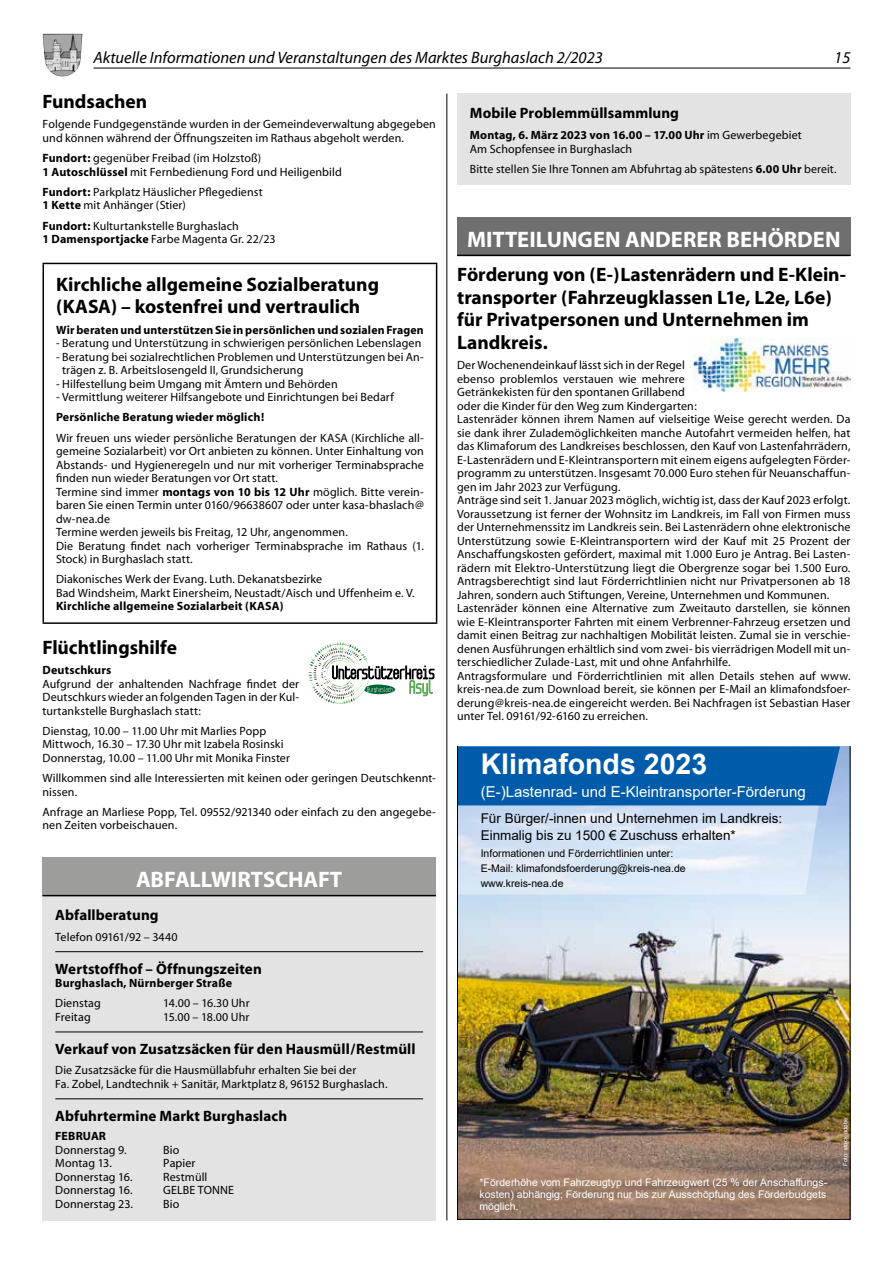
<style>
.page{position:relative;width:893px;height:1263px;background:#fff}
.page>*{position:absolute;margin:0;border:0;box-sizing:border-box;transform-origin:0 0}
.t1{font:700 28.5px "Arial";color:#fff}
.t2{font:700 22.5px "Myriad";color:#fff}
.t3{font:700 19.5px/22.5px "Myriad";color:#000}
.t4{font:italic 16.5px "Myriad";color:#000}
.t5{font:700 15px "Myriad";letter-spacing:.005em;color:#000}
.t6{font:15px "Arial";color:#fff}
.t7{font:13.5px/18px "Arial";color:#000}
.t8{font:12px/13.5px "Myriad";letter-spacing:.01em;color:#000}
.t9{font:700 12px "Myriad";letter-spacing:.015em;color:#000}
.t10{font:10.5px/12px "Arial";color:#fff;text-align:justify}
.t11{font:10.5px/15px "Arial";color:#000}
.t12{font:6px "Arial";color:#fff}
.s1{font-weight:700}
</style>
<div class="page">
<hr style="left:446px;top:94px;width:1px;height:1126px;background:#000">
<div style="left:43px;top:858px;width:393px;height:362px;background:#e3e3e3"></div>
<hr style="left:55px;top:951px;width:368px;height:1px;background:#000">
<hr style="left:55px;top:1031px;width:368px;height:1px;background:#000">
<hr style="left:55px;top:1098px;width:368px;height:1px;background:#000">
<div style="left:43px;top:857px;width:393px;height:39px;background:#9d9d9c"></div>
<hr style="left:43px;top:895px;width:393px;height:1px;background:#000">
<hr style="left:43px;top:263px;width:394px;height:1px;background:#000">
<hr style="left:43px;top:264px;width:1px;height:358px;background:#000">
<hr style="left:436px;top:264px;width:1px;height:358px;background:#000">
<hr style="left:43px;top:622px;width:394px;height:2px;background:#000">
<svg style="left:309px;top:642px;width:125px;height:62px"></svg>
<div style="left:457px;top:94px;width:393px;height:91px;background:#e3e3e3"></div>
<div style="left:457px;top:217px;width:393px;height:38px;background:#706f6f"></div>
<hr style="left:457px;top:255px;width:393px;height:1px;background:#000">
<img style="left:693px;top:337px;width:157px;height:55px">
<img style="left:457px;top:747px;width:393px;height:473px">
<hr style="left:94px;top:68px;width:756px;height:1px;background:#000">
<img style="left:43px;top:34px;width:39px;height:43px">
<h3 class="t4" style="left:94px;top:50px;width:511px">Aktuelle Informationen und Veranstaltungen des Marktes Burghaslach 2/2023</h3>
<h3 class="t4" style="left:834px;top:50px;width:18px">15</h3>
<h3 class="t3" style="left:43px;top:91px;width:106px">Fundsachen</h3>
<p class="t8" style="left:43px;top:118px;width:395px">Folgende Fundgegenstände wurden in der Gemeindeverwaltung abgegeben und können während der Öffnungszeiten im Rathaus abgeholt werden.</p>
<p class="t8" style="left:43px;top:152px;width:301px"><span class="s1">Fundort:</span> gegenüber Freibad (im Holzstoß)<br><span class="s1">1 Autoschlüssel</span> mit Fernbedienung Ford und Heiligenbild</p>
<p class="t8" style="left:43px;top:186px;width:222px"><span class="s1">Fundort:</span> Parkplatz Häuslicher Pflegedienst<br><span class="s1">1 Kette</span> mit Anhänger (Stier)</p>
<p class="t8" style="left:43px;top:219px;width:235px"><span class="s1">Fundort:</span> Kulturtankstelle Burghaslach<br><span class="s1">1 Damensportjacke</span> Farbe Magenta Gr. 22/23</p>
<h3 class="t3" style="left:56px;top:274px;width:325px">Kirchliche allgemeine Sozialberatung (KASA) – kostenfrei und vertraulich</h3>
<p class="t9" style="left:56px;top:323px;width:369px">Wir beraten und unterstützen Sie in persönlichen und sozialen Fragen</p>
<p class="t8" style="left:56px;top:337px;width:367px">- Beratung und Unterstützung in schwierigen persönlichen Lebenslagen</p>
<p class="t8" style="left:62px;top:350px;width:363px;text-indent:-6px">- Beratung bei sozialrechtlichen Problemen und Unterstützungen bei An&shy;trägen z. B. Arbeitslosengeld II, Grundsicherung</p>
<p class="t8" style="left:56px;top:377px;width:283px">- Hilfestellung beim Umgang mit Ämtern und Behörden</p>
<p class="t8" style="left:56px;top:391px;width:339px">- Vermittlung weiterer Hilfsangebote und Einrichtungen bei Bedarf</p>
<p class="t9" style="left:56px;top:411px;width:210px">Persönliche Beratung wieder möglich!</p>
<p class="t8" style="left:56px;top:431px;width:369px">Wir freuen uns wieder persönliche Beratungen der KASA (Kirchliche all&shy;gemeine Sozialarbeit) vor Ort anbieten zu können. Unter Einhaltung von Abstands- und Hygieneregeln und nur mit vorheriger Terminabsprache finden nun wieder Beratungen vor Ort statt.<br>Termine sind immer <span class="s1">montags von 10 bis 12 Uhr</span> möglich. Bitte verein&shy;baren Sie einen Termin unter 0160/96638607 oder unter kasa-bhaslach@ dw-nea.de<br>Termine werden jeweils bis Freitag, 12 Uhr, angenommen.<br>Die Beratung findet nach vorheriger Terminabsprache im Rathaus (1.<br>Stock) in Burghaslach statt.</p>
<p class="t8" style="left:56px;top:573px;width:360px">Diakonisches Werk der Evang. Luth. Dekanatsbezirke<br>Bad Windsheim, Markt Einersheim, Neustadt/Aisch und Uffenheim e. V.</p>
<p class="t9" style="left:56px;top:600px;width:229px">Kirchliche allgemeine Sozialarbeit (KASA)</p>
<h3 class="t3" style="left:43px;top:637px;width:136px">Flüchtlingshilfe</h3>
<p class="t9" style="left:43px;top:664px;width:70px">Deutschkurs</p>
<p class="t8" style="left:43px;top:677px;width:258px;text-align:justify">Aufgrund der anhaltenden Nachfrage findet der Deutschkurs wieder an folgenden Tagen in der Kul&shy;turtankstelle Burghaslach statt:</p>
<p class="t8" style="left:43px;top:725px;width:249px">Dienstag, 10.00 – 11.00 Uhr mit Marlies Popp<br>Mittwoch, 16.30 – 17.30 Uhr mit Izabela Rosinski<br>Donnerstag, 10.00 – 11.00 Uhr mit Monika Finster</p>
<p class="t8" style="left:43px;top:772px;width:395px">Willkommen sind alle Interessierten mit keinen oder geringen Deutschkennt&shy;nissen.</p>
<p class="t8" style="left:43px;top:806px;width:395px">Anfrage an Marliese Popp, Tel. 09552/921340 oder einfach zu den angegebe&shy;nen Zeiten vorbeischauen.</p>
<h2 class="t2" style="left:136px;top:868px;width:208px">ABFALLWIRTSCHAFT</h2>
<p class="t5" style="left:55px;top:907px;width:105px">Abfallberatung</p>
<p class="t8" style="left:55px;top:930px;width:124px">Telefon 09161/92 – 3440</p>
<p class="t5" style="left:55px;top:961px;width:208px">Wertstoffhof – Öffnungszeiten</p>
<p class="t9" style="left:55px;top:977px;width:178px">Burghaslach, Nürnberger Straße</p>
<p class="t8" style="left:55px;top:997px;width:47px">Dienstag</p>
<p class="t8" style="left:163px;top:997px;width:88px">14.00 – 16.30 Uhr</p>
<p class="t8" style="left:55px;top:1010px;width:37px">Freitag</p>
<p class="t8" style="left:163px;top:1010px;width:88px">15.00 – 18.00 Uhr</p>
<p class="t5" style="left:55px;top:1041px;width:362px">Verkauf von Zusatzsäcken für den Hausmüll/Restmüll</p>
<p class="t8" style="left:55px;top:1064px;width:334px">Die Zusatzsäcke für die Hausmüllabfuhr erhalten Sie bei der<br>Fa. Zobel, Landtechnik + Sanitär, Marktplatz 8, 96152 Burghaslach.</p>
<p class="t5" style="left:55px;top:1108px;width:233px">Abfuhrtermine Markt Burghaslach</p>
<p class="t9" style="left:55px;top:1130px;width:52px">FEBRUAR</p>
<p class="t8" style="left:55px;top:1143px;width:73px">Donnerstag 9.</p>
<p class="t8" style="left:163px;top:1143px;width:18px">Bio</p>
<p class="t8" style="left:55px;top:1157px;width:58px">Montag 13.</p>
<p class="t8" style="left:163px;top:1157px;width:34px">Papier</p>
<p class="t8" style="left:55px;top:1170px;width:79px">Donnerstag 16.</p>
<p class="t8" style="left:163px;top:1170px;width:46px">Restmüll</p>
<p class="t8" style="left:55px;top:1184px;width:79px">Donnerstag 16.</p>
<p class="t8" style="left:163px;top:1184px;width:72px">GELBE TONNE</p>
<p class="t8" style="left:55px;top:1197px;width:79px">Donnerstag 23.</p>
<p class="t8" style="left:163px;top:1197px;width:18px">Bio</p>
<p class="t5" style="left:470px;top:105px;width:211px">Mobile Problemmüllsammlung</p>
<p class="t8" style="left:470px;top:128px;width:333px;line-height:14.4px"><span class="s1">Montag, 6. März 2023 von 16.00 – 17.00 Uhr</span> im Gewerbegebiet<br>Am Schopfensee in Burghaslach</p>
<p class="t8" style="left:470px;top:162px;width:368px">Bitte stellen Sie Ihre Tonnen am Abfuhrtag ab spätestens <span class="s1">6.00 Uhr</span> bereit.</p>
<h2 class="t2" style="left:467px;top:228px;width:375px">MITTEILUNGEN ANDERER BEHÖRDEN</h2>
<h3 class="t3" style="left:457px;top:264px;width:389px">Förderung von (E-)Lastenrädern und E-Klein&shy;transporter (Fahrzeugklassen L1e, L2e, L6e) für Privatpersonen und Unternehmen im Landkreis.</h3>
<p class="t8" style="left:457px;top:359px;width:395px">Der Wochenendeinkauf lässt sich in der Regel<br>ebenso problemlos verstauen wie mehrere<br>Getränkekisten für den spontanen Grillabend<br>oder die Kinder für den Weg zum Kindergarten:<br>Lastenräder können ihrem Namen auf vielseitige Weise gerecht werden. Da sie dank ihrer Zulademöglichkeiten manche Autofahrt vermeiden helfen, hat das Klimaforum des Landkreises beschlossen, den Kauf von Lastenfahrrädern, E-Lastenrädern und E-Kleintransportern mit einem eigens aufgelegten Förder&shy;programm zu unterstützen. Insgesamt 70.000 Euro stehen für Neuanschaffun&shy;gen im Jahr 2023 zur Verfügung.<br>Anträge sind seit 1. Januar 2023 möglich, wichtig ist, dass der Kauf 2023 erfolgt.<br>Voraussetzung ist ferner der Wohnsitz im Landkreis, im Fall von Firmen muss der Unternehmenssitz im Landkreis sein. Bei Lastenrädern ohne elektronische Unterstützung sowie E-Kleintransportern wird der Kauf mit 25 Prozent der Anschaffungskosten gefördert, maximal mit 1.000 Euro je Antrag. Bei Lasten&shy;rädern mit Elektro-Unterstützung liegt die Obergrenze sogar bei 1.500 Euro.<br>Antragsberechtigt sind laut Förderrichtlinien nicht nur Privatpersonen ab 18<br>Jahren, sondern auch Stiftungen, Vereine, Unternehmen und Kommunen.<br>Lastenräder können eine Alternative zum Zweitauto darstellen, sie können wie E-Kleintransporter Fahrten mit einem Verbrenner-Fahrzeug ersetzen und damit einen Beitrag zur nachhaltigen Mobilität leisten. Zumal sie in verschie&shy;denen Ausführungen erhältlich sind vom zwei- bis vierrädrigen Modell mit un&shy;terschiedlicher Zulade-Last, mit und ohne Anfahrhilfe.<br>Antragsformulare und Förderrichtlinien mit allen Details stehen auf www. kreis-nea.de zum Download bereit, sie können per E-Mail an klimafondsfoer&shy;derung@kreis-nea.de eingereicht werden. Bei Nachfragen ist Sebastian Haser unter Tel. 09161/92-6160 zu erreichen.</p>
<h1 class="t1" style="left:481px;top:744px;width:228px">Klimafonds 2023</h1>
<p class="t6" style="left:481px;top:782px;width:327px">(E-)Lastenrad- und E-Kleintransporter-Förderung</p>
<p class="t7" style="left:481px;top:809px;width:303px">Für Bürger/-innen und Unternehmen im Landkreis:<br>Einmalig bis zu 1500 € Zuschuss erhalten*</p>
<p class="t11" style="left:481px;top:845px;width:206px">Informationen und Förderrichtlinien unter:<br>E-Mail: klimafondsfoerderung@kreis-nea.de www.kreis-nea.de</p>
<p class="t10" style="left:480px;top:1176px;width:349px">*Förderhöhe vom Fahrzeugtyp und Fahrzeugwert (25 % der Anschaffungs&shy;kosten) abhängig; Förderung nur bis zur Ausschöpfung des Förderbudgets möglich.</p>
<p class="t12" style="left:841px;top:1165px;width:49px;rotate:-90deg">Foto: stock.adobe</p>
</div>
